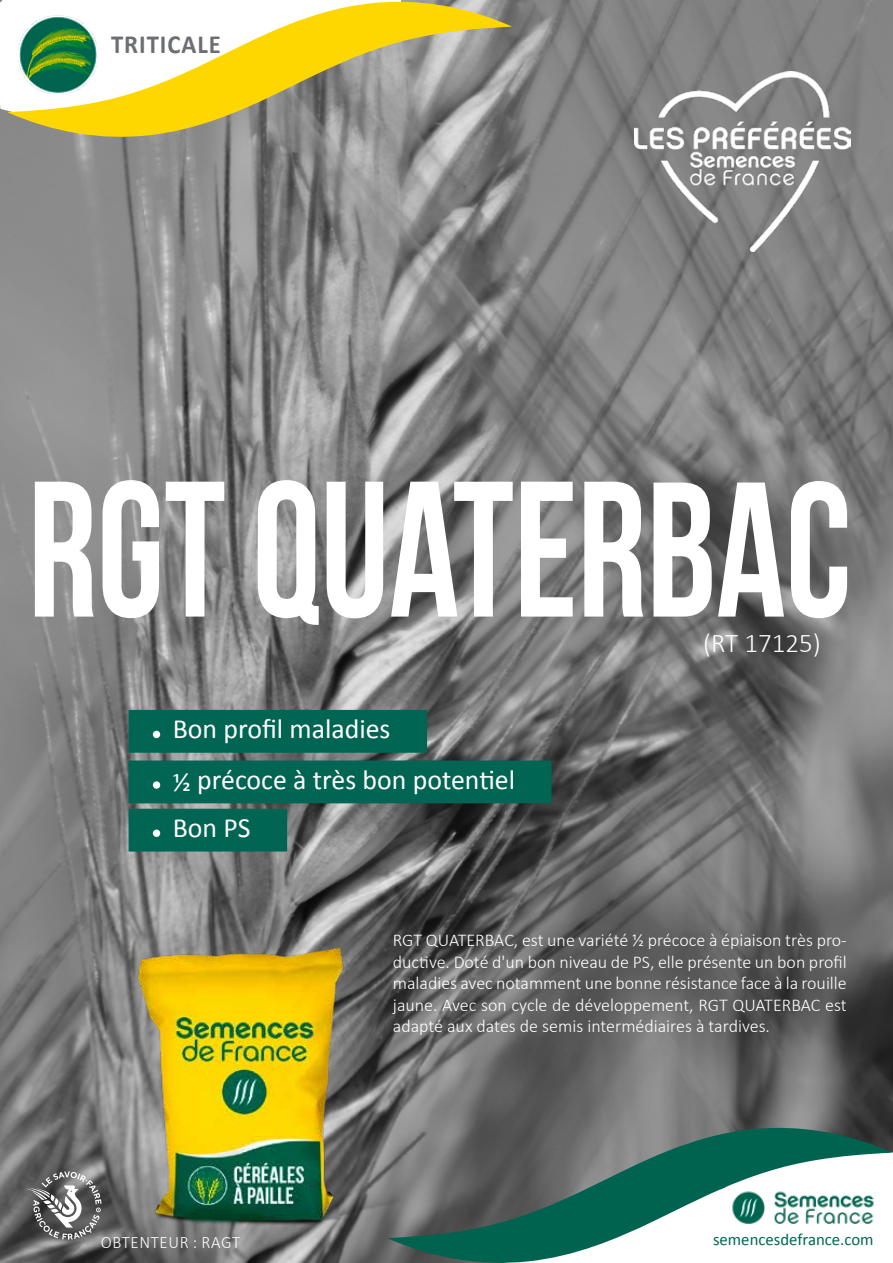
<style>
.page{position:relative;width:893px;height:1263px;background:#fff}
.page>*{position:absolute;margin:0;border:0;box-sizing:border-box;transform-origin:0 0}
.t1{font:192.75px "Bebas Neue";color:#fff;scale:.89 1}
.t2{font:27.9px/50.6px "Calibri";color:#fff}
.t3{font:300 27px "Calibri";color:#fff}
.t4{font:700 26.25px "Calibri";letter-spacing:.04em;color:#6d6e71;scale:.94 1}
.t5{font:300 18px/21.6px "Calibri";color:#fff;text-align:justify}
.t6{font:300 17.55px "Calibri";letter-spacing:.04em;color:#fff;scale:.96 1}
.t7{font:16.8px "Calibri";color:#006653}
.s1{font-size:191.55px}
.s2{font-size:27px}
</style>
<div class="page">
<img style="left:0;top:0;width:893px;height:1263px">
<svg style="left:387px;top:1128px;width:505px;height:135px"></svg>
<svg style="left:720px;top:1187px;width:6px;height:2px"></svg>
<img style="left:635px;top:71px;width:215px;height:180px">
<svg style="left:26px;top:1171px;width:76px;height:69px;background:#7a7a7a"></svg>
<img style="left:129px;top:936px;width:271px;height:307px">
<svg style="left:0;top:0;width:401px;height:113px"></svg>
<svg style="left:7px;top:2px;width:505px;height:138px"></svg>
<div style="left:129px;top:710px;width:298px;height:43px;background:#006653"></div>
<div style="left:129px;top:760px;width:422px;height:43px;background:#006653"></div>
<div style="left:129px;top:809px;width:158px;height:42px;background:#006653"></div>
<div style="left:153px;top:731px;width:7px;height:7px;background:#fff;border-radius:50%"></div>
<div style="left:153px;top:781px;width:7px;height:8px;background:#fff;border-radius:50%"></div>
<div style="left:153px;top:829px;width:7px;height:8px;background:#fff;border-radius:50%"></div>
<h3 class="t4" style="left:111px;top:28px;width:118px">TRITICALE</h3>
<h1 class="t1" style="left:28px;top:444px;width:927px">RGT QUATER<span class="s1">BAC</span></h1>
<h2 class="t2" style="left:173px;top:704px;width:344px">Bon profil maladies<br><span class="s2">½</span> précoce à très bon potentiel</h2>
<h2 class="t2" style="left:173px;top:802px;width:79px">Bon PS</h2>
<h3 class="t3" style="left:703px;top:626px;width:119px">(RT 17125)</h3>
<p class="t6" style="left:101px;top:1231px;width:147px">OBTENTEUR : RAGT</p>
<p class="t5" style="left:393px;top:929px;width:455px">RGT QUATERBAC, est une variété ½ précoce à épiaison très pro&shy;ductive. Doté d'un bon niveau de PS, elle présente un bon profil maladies avec notamment une bonne résistance face à la rouille jaune. Avec son cycle de développement, RGT QUATERBAC est adapté aux dates de semis intermédiaires à tardives.</p>
<p class="t7" style="left:713px;top:1228px;width:162px">semencesdefrance.com</p>
</div>
